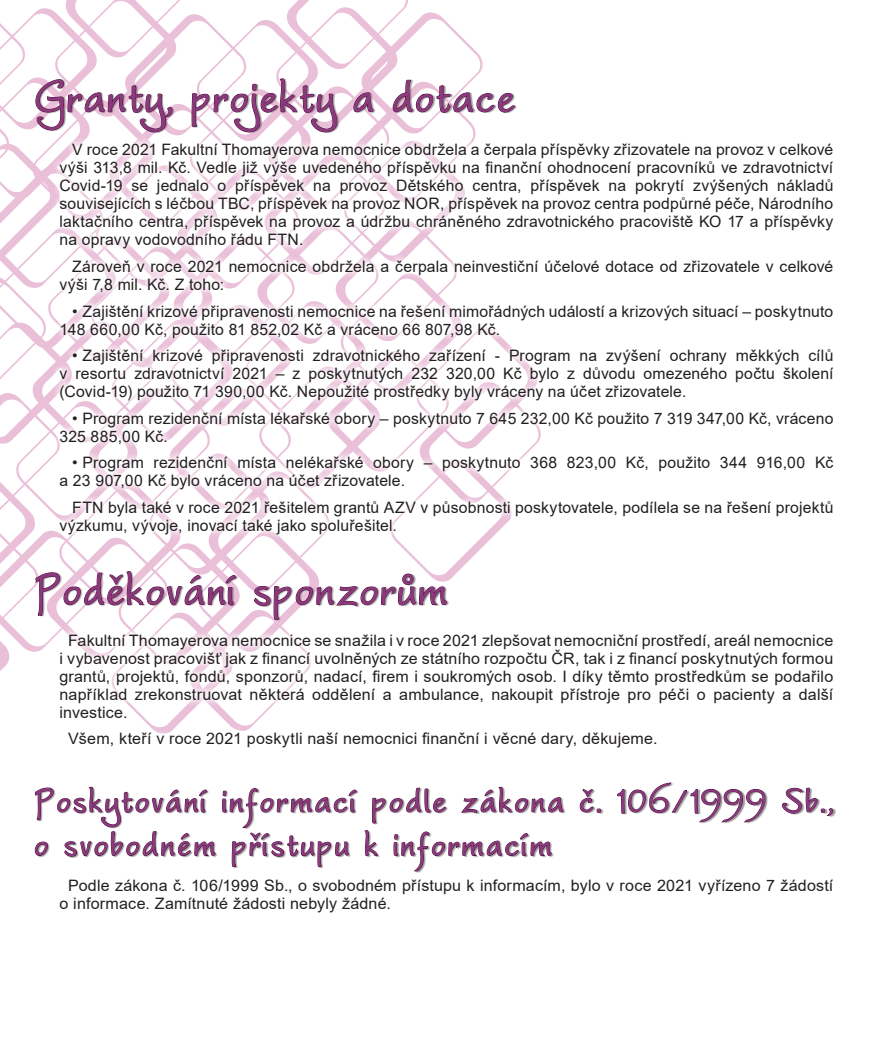
<style>
.page{position:relative;width:893px;height:1063px;background:#fff}
.page>*{position:absolute;margin:0;border:0;box-sizing:border-box;transform-origin:0 0}
.t1{font:700 60px "Worstveld Slinhg Bold CZ";letter-spacing:.02em;color:#8b397a}
.t2{font:700 45px/43.5px "Worstveld Slinhg Bold CZ";letter-spacing:.045em;color:#8b397a}
.t3{font:15.75px/18px "Arial";letter-spacing:.01em;color:#231f20}
</style>
<div class="page">
<svg style="left:0;top:0;width:541px;height:734px"></svg>
<svg style="left:579px;top:789px;width:22px;height:24px"></svg>
<svg style="left:617px;top:782px;width:149px;height:41px"></svg>
<svg style="left:782px;top:787px;width:51px;height:29px"></svg>
<svg style="left:34px;top:786px;width:182px;height:71px"></svg>
<svg style="left:222px;top:788px;width:135px;height:81px"></svg>
<svg style="left:364px;top:786px;width:200px;height:86px"></svg>
<h1 class="t1" style="left:34px;top:68px;width:483px">Granty, projekty a dotace</h1>
<p class="t3" style="left:60px;top:141px;width:775px;text-align:justify;text-indent:13px">V roce 2021 Fakultní Thomayerova nemocnice obdržela a čerpala příspěvky zřizovatele na provoz v celkové výši 313,8 mil. Kč. Vedle již výše uvedeného příspěvku na finanční ohodnocení pracovníků ve zdravotnictví Covid-19 se jednalo o příspěvek na provoz Dětského centra, příspěvek na pokrytí zvýšených nákladů souvisejících s léčbou TBC, příspěvek na provoz NOR, příspěvek na provoz centra podpůrné péče, Národního laktačního centra, příspěvek na provoz a údržbu chráněného zdravotnického pracoviště KO 17 a příspěvky na opravy vodovodního řádu FTN.</p>
<p class="t3" style="left:60px;top:257px;width:775px;text-indent:13px">Zároveň v roce 2021 nemocnice obdržela a čerpala neinvestiční účelové dotace od zřizovatele v celkové výši 7,8 mil. Kč. Z toho:</p>
<p class="t3" style="left:60px;top:302px;width:775px;text-indent:13px">• Zajištění krizové připravenosti nemocnice na řešení mimořádných událostí a krizových situací – poskytnuto<br>148 660,00 Kč, použito 81 852,02 Kč a vráceno 66 807,98 Kč.</p>
<p class="t3" style="left:60px;top:346px;width:775px;text-align:justify;text-indent:13px">• Zajištění krizové připravenosti zdravotnického zařízení - Program na zvýšení ochrany měkkých cílů v resortu zdravotnictví 2021 – z poskytnutých 232 320,00 Kč bylo z důvodu omezeného počtu školení (Covid-19) použito 71 390,00 Kč. Nepoužité prostředky byly vráceny na účet zřizovatele.</p>
<p class="t3" style="left:60px;top:409px;width:775px;text-indent:13px">• Program rezidenční místa lékařské obory – poskytnuto 7 645 232,00 Kč použito 7 319 347,00 Kč, vráceno<br>325 885,00 Kč.</p>
<p class="t3" style="left:60px;top:453px;width:775px;text-indent:13px">• Program rezidenční místa nelékařské obory – poskytnuto 368 823,00 Kč, použito 344 916,00 Kč a 23 907,00 Kč bylo vráceno na účet zřizovatele.</p>
<p class="t3" style="left:60px;top:498px;width:775px;text-indent:13px">FTN byla také v roce 2021 řešitelem grantů AZV v působnosti poskytovatele, podílela se na řešení projektů výzkumu, vývoje, inovací také jako spoluřešitel.</p>
<h1 class="t1" style="left:34px;top:561px;width:415px">Poděkování sponzorům</h1>
<p class="t3" style="left:60px;top:631px;width:775px;text-align:justify;text-indent:8px">Fakultní Thomayerova nemocnice se snažila i v roce 2021 zlepšovat nemocniční prostředí, areál nemocnice i vybavenost pracovišť jak z financí uvolněných ze státního rozpočtu ČR, tak i z financí poskytnutých formou grantů, projektů, fondů, sponzorů, nadací, firem i soukromých osob. I díky těmto prostředkům se podařilo například zrekonstruovat některá oddělení a ambulance, nakoupit přístroje pro péči o pacienty a další investice.</p>
<p class="t3" style="left:68px;top:730px;width:591px">Všem, kteří v roce 2021 poskytli naší nemocnici finanční i věcné dary, děkujeme.</p>
<h2 class="t2" style="left:34px;top:782px;width:801px">Poskytování informací podle zákona č. 106/1999 Sb., o svobodném přístupu k informacím</h2>
<p class="t3" style="left:60px;top:876px;width:775px;text-indent:8px">Podle zákona č. 106/1999 Sb., o svobodném přístupu k informacím, bylo v roce 2021 vyřízeno 7 žádostí o informace. Zamítnuté žádosti nebyly žádné.</p>
</div>
